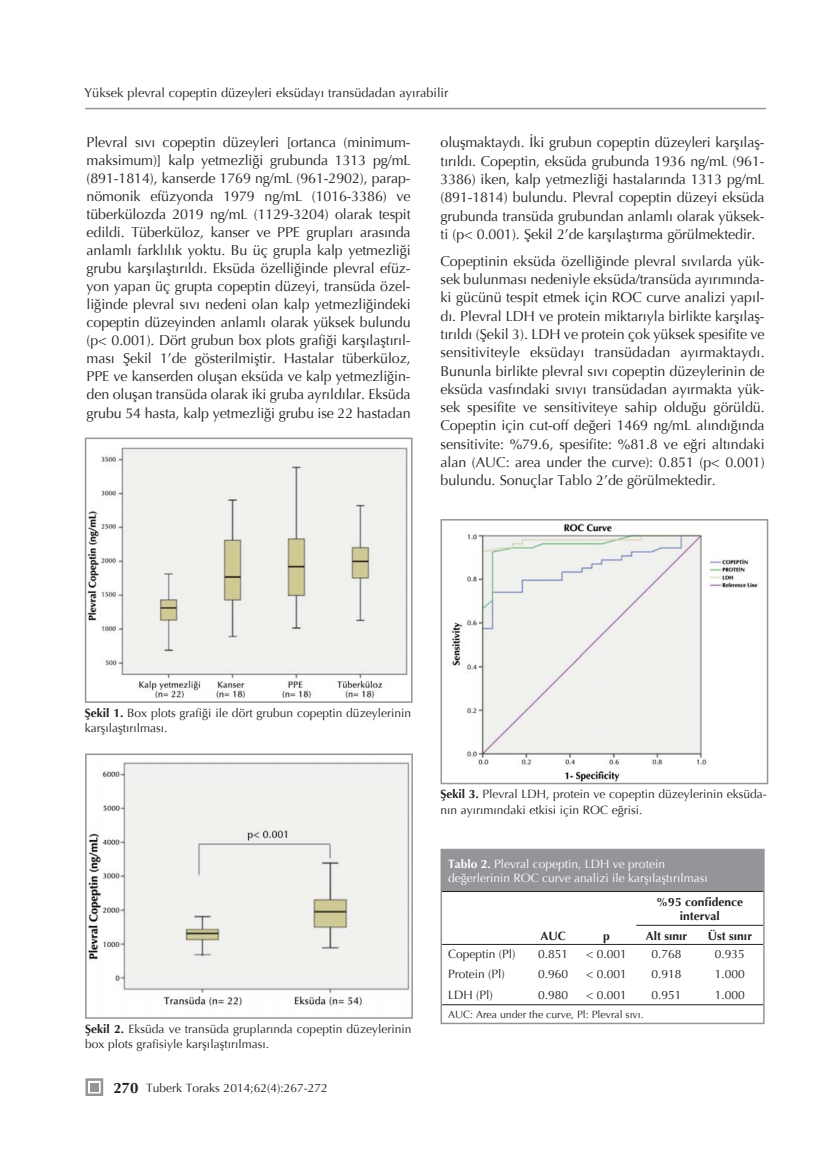
<style>
.page{position:relative;width:830px;height:1170px;background:#fff}
.page>*{position:absolute;margin:0;border:0;box-sizing:border-box;transform-origin:0 0}
.t1{font:700 15px "Optima";color:#231f20}
.t2{font:14.25px/18.3px "Optima";letter-spacing:-.01em;color:#231f20;text-align:justify}
.t3{font:12.75px "Optima";color:#231f20}
.t4{font:12px/15.8px "Optima";color:#231f20}
.t5{font:12px/14.4px "Optima";color:#fff}
.t6{font:700 12px/14.4px "Optima";color:#231f20;text-align:center}
.t7{font:10.5px "Optima";color:#231f20}
.s1{font-weight:700}
</style>
<div class="page">
<hr style="left:85px;top:108px;width:680px;height:1px;background:#939598">
<svg style="left:85px;top:1078px;width:18px;height:17px"></svg>
<div style="left:90px;top:1082px;width:8px;height:9px;background:#939598"></div>
<img style="left:88px;top:447px;width:320px;height:252px">
<div style="left:85px;top:437px;width:327px;height:265px;border:2px solid #939598"></div>
<img style="left:88px;top:762px;width:321px;height:246px">
<div style="left:85px;top:753px;width:327px;height:265px;border:2px solid #939598"></div>
<img style="left:451px;top:523px;width:307px;height:258px">
<div style="left:440px;top:519px;width:328px;height:265px;border:2px solid #939598"></div>
<div style="left:442px;top:850px;width:320px;height:41px;background:#939598"></div>
<hr style="left:442px;top:1004px;width:320px;height:1px;background:#231f20">
<hr style="left:442px;top:891px;width:320px;height:1px;background:#231f20">
<hr style="left:636px;top:924px;width:126px;height:1px;background:#231f20">
<hr style="left:442px;top:943px;width:320px;height:1px;background:#231f20">
<div style="left:440px;top:848px;width:324px;height:176px;border:2px solid #939598"></div>
<p class="t3" style="left:84px;top:86px;width:365px">Yüksek plevral copeptin düzeyleri eksüdayı transüdadan ayırabilir</p>
<p class="t2" style="left:87px;top:134px;width:325px">Plevral sıvı copeptin düzeyleri [ortanca (minimum&shy;maksimum)] kalp yetmezliği grubunda 1313 pg/mL (891-1814), kanserde 1769 ng/mL (961-2902), parap&shy;nömonik efüzyonda 1979 ng/mL (1016-3386) ve tüberkülozda 2019 ng/mL (1129-3204) olarak tespit edildi. Tüberküloz, kanser ve PPE grupları arasında anlamlı farklılık yoktu. Bu üç grupla kalp yetmezliği grubu karşılaştırıldı. Eksüda özelliğinde plevral efüz&shy;yon yapan üç grupta copeptin düzeyi, transüda özel&shy;liğinde plevral sıvı nedeni olan kalp yetmezliğindeki copeptin düzeyinden anlamlı olarak yüksek bulundu (p&lt; 0.001). Dört grubun box plots grafiği karşılaştırıl&shy;ması Şekil 1’de gösterilmiştir. Hastalar tüberküloz, PPE ve kanserden oluşan eksüda ve kalp yetmezliğin&shy;den oluşan transüda olarak iki gruba ayrıldılar. Eksüda grubu 54 hasta, kalp yetmezliği grubu ise 22 hastadan</p>
<p class="t2" style="left:440px;top:133px;width:325px">oluşmaktaydı. İki grubun copeptin düzeyleri karşılaş&shy;tırıldı. Copeptin, eksüda grubunda 1936 ng/mL (961- 3386) iken, kalp yetmezliği hastalarında 1313 pg/mL (891-1814) bulundu. Plevral copeptin düzeyi eksüda grubunda transüda grubundan anlamlı olarak yüksek&shy;ti (p&lt; 0.001). Şekil 2’de karşılaştırma görülmektedir.</p>
<p class="t2" style="left:440px;top:252px;width:325px">Copeptinin eksüda özelliğinde plevral sıvılarda yük&shy;sek bulunması nedeniyle eksüda/transüda ayırımında&shy;ki gücünü tespit etmek için ROC curve analizi yapıl&shy;dı. Plevral LDH ve protein miktarıyla birlikte karşılaş&shy;tırıldı (Şekil 3). LDH ve protein çok yüksek spesifite ve sensitiviteyle eksüdayı transüdadan ayırmaktaydı.<br>Bununla birlikte plevral sıvı copeptin düzeylerinin de eksüda vasfındaki sıvıyı transüdadan ayırmakta yük&shy;sek spesifite ve sensitiviteye sahip olduğu görüldü.<br>Copeptin için cut-off değeri 1469 ng/mL alındığında sensitivite: %79.6, spesifite: %81.8 ve eğri altındaki alan (AUC: area under the curve): 0.851 (p&lt; 0.001) bulundu. Sonuçlar Tablo 2’de görülmektedir.</p>
<p class="t4" style="left:85px;top:704px;width:327px"><span class="s1">Şekil 1.</span> Box plots grafiği ile dört grubun copeptin düzeylerinin karşılaştırılması.</p>
<p class="t4" style="left:85px;top:1020px;width:327px"><span class="s1">Şekil 2.</span> Eksüda ve transüda gruplarında copeptin düzeylerinin box plots grafisiyle karşılaştırılması.</p>
<p class="t1" style="left:113px;top:1078px;width:27px">270</p>
<p class="t4" style="left:146px;top:1079px;width:183px">Tuberk Toraks 2014;62(4):267-272</p>
<p class="t4" style="left:440px;top:786px;width:327px"><span class="s1">Şekil 3.</span> Plevral LDH, protein ve copeptin düzeylerinin eksüda&shy;nın ayırımındaki etkisi için ROC eğrisi.</p>
<p class="t5" style="left:448px;top:856px;width:261px"><span class="s1">Tablo 2.</span> Plevral copeptin, LDH ve protein değerlerinin ROC curve analizi ile karşılaştırılması</p>
<p class="t6" style="left:540px;top:928px;width:27px">AUC</p>
<p class="t6" style="left:603px;top:928px;width:8px">p</p>
<p class="t6" style="left:656px;top:894px;width:88px">%95 confidence interval</p>
<p class="t6" style="left:645px;top:928px;width:43px">Alt sınır</p>
<p class="t6" style="left:707px;top:928px;width:46px">Üst sınır</p>
<p class="t4" style="left:448px;top:946px;width:69px">Copeptin (Pl)</p>
<p class="t4" style="left:537px;top:946px;width:32px">0.851</p>
<p class="t4" style="left:586px;top:946px;width:42px">&lt; 0.001</p>
<p class="t4" style="left:651px;top:946px;width:32px">0.768</p>
<p class="t4" style="left:714px;top:946px;width:32px">0.935</p>
<p class="t4" style="left:448px;top:966px;width:58px">Protein (Pl)</p>
<p class="t4" style="left:537px;top:966px;width:32px">0.960</p>
<p class="t4" style="left:586px;top:966px;width:42px">&lt; 0.001</p>
<p class="t4" style="left:651px;top:966px;width:32px">0.918</p>
<p class="t4" style="left:714px;top:966px;width:32px">1.000</p>
<p class="t4" style="left:448px;top:986px;width:46px">LDH (Pl)</p>
<p class="t4" style="left:537px;top:986px;width:32px">0.980</p>
<p class="t4" style="left:586px;top:986px;width:42px">&lt; 0.001</p>
<p class="t4" style="left:651px;top:986px;width:32px">0.951</p>
<p class="t4" style="left:714px;top:986px;width:32px">1.000</p>
<p class="t7" style="left:448px;top:1007px;width:197px">AUC: Area under the curve, Pl: Plevral sıvı.</p>
</div>
